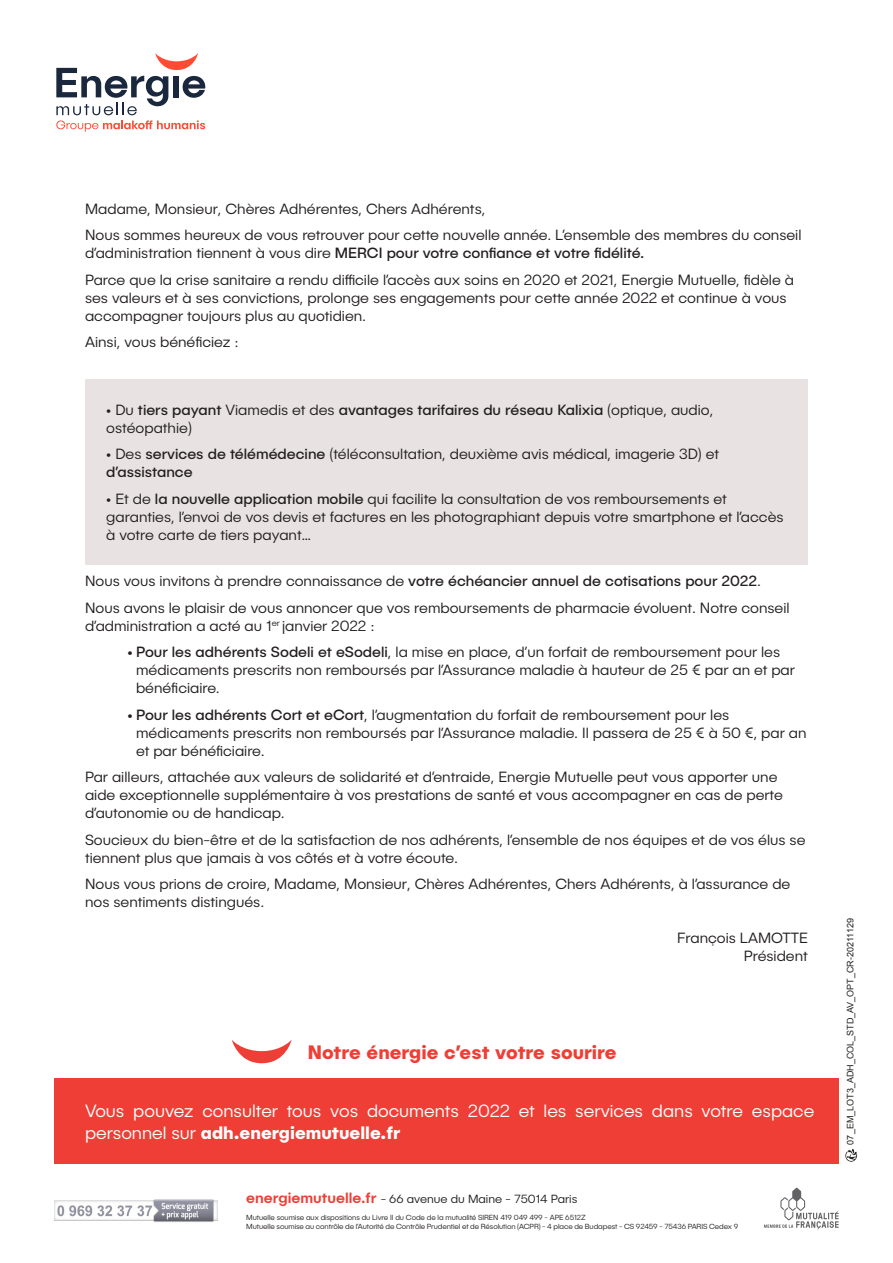
<style>
.page{position:relative;width:893px;height:1263px;background:#fff}
.page>*{position:absolute;margin:0;border:0;box-sizing:border-box;transform-origin:0 0}
.t1{font:700 19.5px "Publica Sans";color:#ee3e35}
.t2{font:300 18px/21.6px "Publica Sans";color:#fff}
.TEXTE_COURRIER{font:300 15px/18px "Publica Sans";color:#231f20}
.TEXTE_COURRIER-2{font:15px/18px "Publica Sans";color:#231f20}
.t3{font:300 12px "Publica Sans";color:#231f20}
.t4{font:9px "Arial";color:#231f20}
.t5{font:300 7.5px/9px "Publica Sans";letter-spacing:-.01em;color:#231f20}
.s1{font-weight:400}
.s2{font-weight:300}
.s3{font-weight:700}
.s4{font-weight:500;font-size:15px;color:#ee3e35}
</style>
<div class="page">
<svg style="left:56px;top:53px;width:149px;height:79px"></svg>
<svg style="left:764px;top:1188px;width:75px;height:41px"></svg>
<img style="left:54px;top:1199px;width:163px;height:23px">
<div style="left:54px;top:1078px;width:785px;height:85px;background:#ee3e35"></div>
<svg style="left:232px;top:1040px;width:60px;height:23px"></svg>
<div style="left:85px;top:379px;width:722px;height:186px;background:#e8e2e2"></div>
<svg style="left:845px;top:1149px;width:12px;height:13px"></svg>
<p class="TEXTE_COURRIER" style="left:85px;top:199px;width:402px">Madame, Monsieur, Chères Adhérentes, Chers Adhérents,</p>
<p class="TEXTE_COURRIER" style="left:85px;top:226px;width:718px">Nous sommes heureux de vous retrouver pour cette nouvelle année. L’ensemble des membres du conseil d’administration tiennent à vous dire <span class="s1">MERCI pour votre confiance et votre fidélité.</span></p>
<p class="TEXTE_COURRIER" style="left:85px;top:270px;width:710px">Parce que la crise sanitaire a rendu difficile l’accès aux soins en 2020 et 2021, Energie Mutuelle, fidèle à ses valeurs et à ses convictions, prolonge ses engagements pour cette année 2022 et continue à vous accompagner toujours plus au quotidien.</p>
<p class="TEXTE_COURRIER" style="left:85px;top:333px;width:155px">Ainsi, vous bénéficiez :</p>
<p class="TEXTE_COURRIER-2" style="left:106px;top:400px;width:609px"><span class="s2">• Du</span> tiers payant <span class="s2">Viamedis et des</span> avantages tarifaires du réseau Kalixia <span class="s2">(optique, audio, ostéopathie)</span></p>
<p class="TEXTE_COURRIER" style="left:106px;top:445px;width:614px">• Des <span class="s1">services de télémédecine</span> (téléconsultation, deuxième avis médical, imagerie 3D) et <span class="s1">d’assistance</span></p>
<p class="TEXTE_COURRIER" style="left:106px;top:489px;width:679px">• Et de <span class="s1">la nouvelle application mobile</span> qui facilite la consultation de vos remboursements et garanties, l’envoi de vos devis et factures en les photographiant depuis votre smartphone et l’accès à votre carte de tiers payant…</p>
<p class="TEXTE_COURRIER-2" style="left:85px;top:572px;width:677px"><span class="s2">Nous vous invitons à prendre connaissance de</span> votre échéancier annuel de cotisations pour 2022<span class="s2">.</span></p>
<p class="TEXTE_COURRIER" style="left:85px;top:598px;width:706px">Nous avons le plaisir de vous annoncer que vos remboursements de pharmacie évoluent. Notre conseil d’administration a acté au 1<sup>er</sup> janvier 2022 :</p>
<p class="TEXTE_COURRIER" style="left:136px;top:643px;width:660px;text-indent:-9px"><span class="s1">• Pour les adhérents Sodeli et eSodeli</span>, la mise en place, d’un forfait de remboursement pour les médicaments prescrits non remboursés par l’Assurance maladie à hauteur de 25 € par an et par bénéficiaire.</p>
<p class="TEXTE_COURRIER" style="left:136px;top:705px;width:672px;text-indent:-9px"><span class="s1">• Pour les adhérents Cort et eCort</span>, l’augmentation du forfait de remboursement pour les médicaments prescrits non remboursés par l’Assurance maladie. Il passera de 25 € à 50 €, par an et par bénéficiaire.</p>
<p class="TEXTE_COURRIER" style="left:85px;top:768px;width:699px">Par ailleurs, attachée aux valeurs de solidarité et d’entraide, Energie Mutuelle peut vous apporter une aide exceptionnelle supplémentaire à vos prestations de santé et vous accompagner en cas de perte d’autonomie ou de handicap.</p>
<p class="TEXTE_COURRIER" style="left:85px;top:830px;width:722px">Soucieux du bien-être et de la satisfaction de nos adhérents, l’ensemble de nos équipes et de vos élus se tiennent plus que jamais à vos côtés et à votre écoute.</p>
<p class="TEXTE_COURRIER" style="left:85px;top:875px;width:707px">Nous vous prions de croire, Madame, Monsieur, Chères Adhérentes, Chers Adhérents, à l’assurance de nos sentiments distingués.</p>
<h1 class="t1" style="left:308px;top:1039px;width:310px">Notre énergie c’est votre sourire</h1>
<p class="TEXTE_COURRIER" style="left:677px;top:928px;width:132px">François LAMOTTE</p>
<p class="TEXTE_COURRIER" style="left:744px;top:946px;width:66px">Président</p>
<p class="t2" style="left:85px;top:1099px;width:731px">Vous pouvez consulter tous vos documents 2022 et les services dans votre espace personnel sur <span class="s3">adh.energiemutuelle.fr</span></p>
<p class="t3" style="left:246px;top:1191px;width:333px"><span class="s4">energiemutuelle.fr</span> - 66 avenue du Maine - 75014 Paris</p>
<p class="t5" style="left:246px;top:1213px;width:493px">Mutuelle soumise aux dispositions du Livre II du Code de la mutualité SIREN 419 049 499 - APE 6512Z<br>Mutuelle soumise au contrôle de l’Autorité de Contrôle Prudentiel et de Résolution (ACPR) - 4 place de Budapest - CS 92459 - 75436 PARIS Cedex 9</p>
<p class="t4" style="left:845px;top:1144px;width:228px;rotate:-90deg">07_EM_LOT3_ADH_COL_STD_AV_OPT_CR-20211129</p>
</div>
